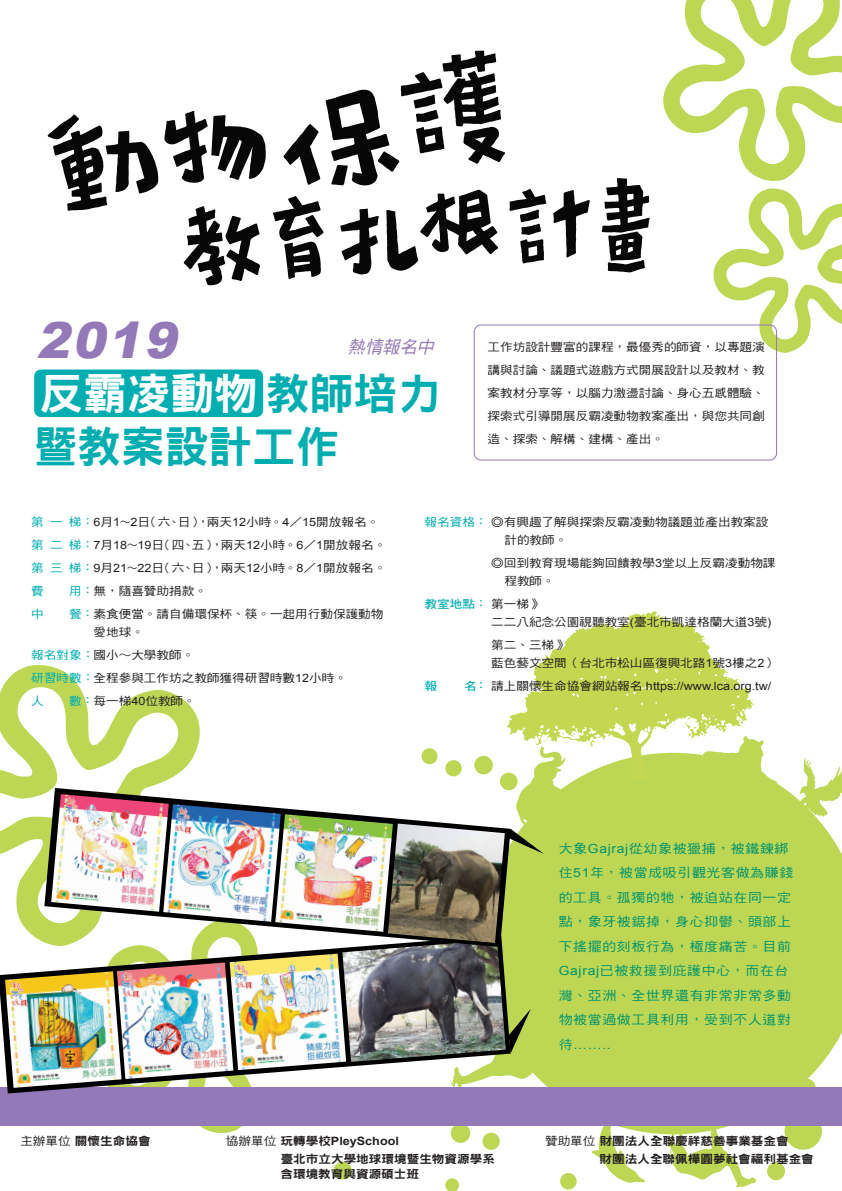
<style>
.page{position:relative;width:842px;height:1191px;background:#fff}
.page>*{position:absolute;margin:0;border:0;box-sizing:border-box;transform-origin:0 0}
.t1{font:italic 900 49.7px "Arial";color:#9379b7}
.t2{font:43.7px/53.2px "DF Hei Std W9";color:#00adb0}
.t3{font:italic 17.5px "DF Hei Std W5";color:#9379b7}
.t4{font:12.6px/24.5px "DF Hei Std W5";letter-spacing:.05em;color:#00936c;scale:1.1 1}
.t5{font:12.6px "Arial";color:#00936c;scale:1.1 1}
.t6{font:11.45px/23px "DF Hei Std W5";color:#231f20;scale:1.1 1}
.t7{font:11.45px/15px "DF Hei Std W9";color:#231f20;scale:1.1 1}
.t8{font:11.45px "Arial";color:#231f20;scale:1.1 1}
.t9{font:700 11.45px "Arial";color:#231f20;scale:1.1 1}
.t10{font:11.45px "DF Hei Std W7";color:#00adb0;scale:1.1 1}
.t11{font:11.45px/23px "DF Hei Std W5";color:#00adb0;scale:1.1 1}
.s1{color:#fff}
.s2{color:#00adb0}
.s3{font-family:"Arial"}
.s4{font-family:"DF Hei Std W5"}
.s5{font-family:"DF Hei Std W5";color:#231f20}
.s6{font-family:"DF Hei Std W7";color:#00adb0}
.s7{font-family:"DF Hei Std W5";font-weight:400}
.s8{font-family:"DF Hei Std W9";font-weight:400}
</style>
<div class="page">
<div style="left:474px;top:324px;width:303px;height:136px;border:1px solid #9379b7;border-radius:7px"></div>
<svg style="left:97px;top:1125px;width:213px;height:9px"></svg>
<svg style="left:0;top:664px;width:200px;height:271px"></svg>
<svg style="left:656px;top:0;width:186px;height:353px"></svg>
<svg style="left:602px;top:178px;width:48px;height:95px"></svg>
<svg style="left:48px;top:111px;width:218px;height:175px"></svg>
<svg style="left:553px;top:190px;width:37px;height:67px"></svg>
<svg style="left:273px;top:51px;width:273px;height:228px"></svg>
<svg style="left:668px;top:1134px;width:88px;height:53px"></svg>
<div style="left:482px;top:755px;width:360px;height:379px;background:#bdd755"></div>
<svg style="left:700px;top:740px;width:77px;height:45px"></svg>
<svg style="left:506px;top:611px;width:249px;height:169px;fill:#c3d755"></svg>
<svg style="left:794px;top:757px;width:48px;height:60px"></svg>
<svg style="left:592px;top:1125px;width:53px;height:57px"></svg>
<div style="left:474px;top:756px;width:19px;height:18px;background:#bdd755;border-radius:50%"></div>
<div style="left:445px;top:760px;width:17px;height:16px;background:#bdd755;border-radius:50%"></div>
<div style="left:422px;top:748px;width:16px;height:16px;background:#bdd755;border-radius:50%"></div>
<div style="left:500px;top:772px;width:17px;height:18px;background:#bdd755;border-radius:50%"></div>
<div style="left:334px;top:1161px;width:18px;height:18px;background:#bdd755;border-radius:50%"></div>
<svg style="left:445px;top:1178px;width:14px;height:13px"></svg>
<div style="left:482px;top:1132px;width:18px;height:17px;background:#bdd755;border-radius:50%"></div>
<div style="left:451px;top:1123px;width:19px;height:19px;background:#bdd755;border-radius:50%"></div>
<div style="left:560px;top:1173px;width:17px;height:16px;background:#bdd755;border-radius:50%"></div>
<div style="left:798px;top:1078px;width:17px;height:18px;background:#bdd755;border-radius:50%"></div>
<div style="left:784px;top:1112px;width:38px;height:37px;background:#bdd755;border-radius:50%"></div>
<div style="left:767px;top:1162px;width:18px;height:18px;background:#bdd755;border-radius:50%"></div>
<div style="left:0;top:1087px;width:842px;height:38px;background:#9379b7"></div>
<svg style="left:0;top:935px;width:511px;height:158px"></svg>
<img style="left:5px;top:971px;width:117px;height:116px">
<img style="left:230px;top:953px;width:116px;height:117px">
<img style="left:342px;top:947px;width:164px;height:115px">
<img style="left:117px;top:962px;width:116px;height:117px">
<svg style="left:451px;top:1008px;width:114px;height:81px"></svg>
<svg style="left:44px;top:788px;width:467px;height:159px"></svg>
<img style="left:51px;top:794px;width:118px;height:117px">
<img style="left:163px;top:804px;width:118px;height:117px">
<img style="left:275px;top:814px;width:118px;height:117px">
<img style="left:388px;top:823px;width:117px;height:120px">
<svg style="left:507px;top:746px;width:72px;height:108px"></svg>
<div style="left:34px;top:369px;width:229px;height:48px;background:#00adb0;border-radius:7px"></div>
<h1 class="t1" style="left:37px;top:304px;width:154px">2019</h1>
<h3 class="t3" style="left:347px;top:337px;width:92px">熱情報名中</h3>
<h2 class="t2" style="left:34px;top:366px;width:409px"><span class="s1">反霸凌動物</span>教師培力暨教案設計工作</h2>
<p class="t6" style="left:488px;top:335px;width:254px;text-align:justify">工作坊設計豐富的課程，最優秀的師資，以專題演講與討論、議題式遊戲方式開展設計以及教材、教案教材分享等，以腦力激盪討論、身心五感體驗、探索式引導開展反霸凌動物教案產出，與您共同創造、探索、解構、建構、產出。</p>
<p class="t6" style="left:31px;top:510px;width:318px"><span class="s2">第 一 梯：</span><span class="s3">6</span>月<span class="s3">1</span>∼<span class="s3">2</span>日（六、日），兩天<span class="s3">12</span>小時。<span class="s3">4</span>／<span class="s3">15</span>開放報名。</p>
<p class="t6" style="left:31px;top:533px;width:324px"><span class="s2">第 二 梯：</span><span class="s3">7</span>月<span class="s3">18</span>∼<span class="s3">19</span>日（四、五），兩天<span class="s3">12</span>小時。<span class="s3">6</span>／<span class="s3">1</span>開放報名。</p>
<p class="t6" style="left:31px;top:556px;width:324px"><span class="s2">第 三 梯：</span><span class="s3">9</span>月<span class="s3">21</span>∼<span class="s3">22</span>日（六、日），兩天<span class="s3">12</span>小時。<span class="s3">8</span>／<span class="s3">1</span>開放報名。</p>
<p class="t6" style="left:69px;top:579px;width:127px"><span class="s2">用：</span>無，隨喜贊助捐款。</p>
<p class="t6" style="left:69px;top:602px;width:287px"><span class="s2">餐：</span>素食便當。請自備環保杯、筷。一起用行動保護動物</p>
<p class="t6" style="left:94px;top:620px;width:47px">愛地球。</p>
<p class="t6" style="left:31px;top:643px;width:150px"><span class="s2">報名對象：</span>國小∼大學教師。</p>
<p class="t6" style="left:31px;top:666px;width:289px"><span class="s2">研習時數：</span>全程參與工作坊之教師獲得研習時數<span class="s3">12</span>小時。</p>
<p class="t6" style="left:69px;top:689px;width:117px"><span class="s2">數：</span>每一梯<span class="s3">40</span>位教師。</p>
<p class="t11" style="left:31px;top:579px;width:13px">費中</p>
<p class="t11" style="left:31px;top:689px;width:13px">人</p>
<p class="t6" style="left:424px;top:510px;width:314px"><span class="s2">報名資格：</span> ◎有興趣了解與探索反霸凌動物議題並產出教案設</p>
<p class="t6" style="left:491px;top:528px;width:260px;text-indent:13px">計的教師。<br>◎回到教育現場能夠回饋教學<span class="s3">3</span>堂以上反霸凌動物課</p>
<p class="t6" style="left:504px;top:569px;width:47px">程教師。</p>
<p class="t6" style="left:491px;top:610px;width:256px">二二八紀念公園視聽教室<span class="s3">(</span>臺北市凱達格蘭大道<span class="s3">3</span>號<span class="s3">)</span>第二、三梯》</p>
<p class="t6" style="left:491px;top:651px;width:261px">藍色藝文空間（台北市松山區復興北路<span class="s3">1</span>號<span class="s3">3</span>樓之<span class="s3">2</span>）</p>
<p class="t10" style="left:424px;top:598px;width:110px">教室地點<span class="s4">：</span><span class="s5">第一梯》</span></p>
<p class="t10" style="left:424px;top:680px;width:13px">報</p>
<p class="t8" style="left:465px;top:678px;width:280px"><span class="s6">名：</span><span class="s4">請上關懷生命協會網站報名</span> https://www.lca.org.tw/</p>
<p class="t4" style="left:559px;top:835px;width:215px">大象<span class="s3">Gajraj</span>從幼象被獵捕，被鐵鍊綁住<span class="s3">51</span>年，被當成吸引觀光客做為賺錢的工具。孤獨的牠，被迫站在同一定點，象牙被鋸掉，身心抑鬱、頭部上下搖擺的刻板行為，極度痛苦。目前<br><span class="s3">Gajraj</span>已被救援到庇護中心，而在台灣、亞洲、全世界還有非常非常多動物被當過做工具利用，受到不人道對</p>
<p class="t5" style="left:559px;top:1036px;width:49px"><span class="s4">待</span>……..</p>
<p class="t7" style="left:20px;top:1133px;width:120px"><span class="s4">主辦單位</span> 關懷生命協會</p>
<p class="t7" style="left:600px;top:1131px;width:196px;line-height:18px;text-indent:-55px"><span class="s4">贊助單位</span> 財團法人全聯慶祥慈善事業基金會<br>財團法人全聯佩樺圓夢社會福利基金會</p>
<p class="t9" style="left:226px;top:1133px;width:159px"><span class="s7">協辦單位</span> <span class="s8">玩轉學校</span>PleySchool</p>
<p class="t7" style="left:280px;top:1151px;width:196px">臺北市立大學地球環境暨生物資源學系含環境教育與資源碩士班</p>
</div>
